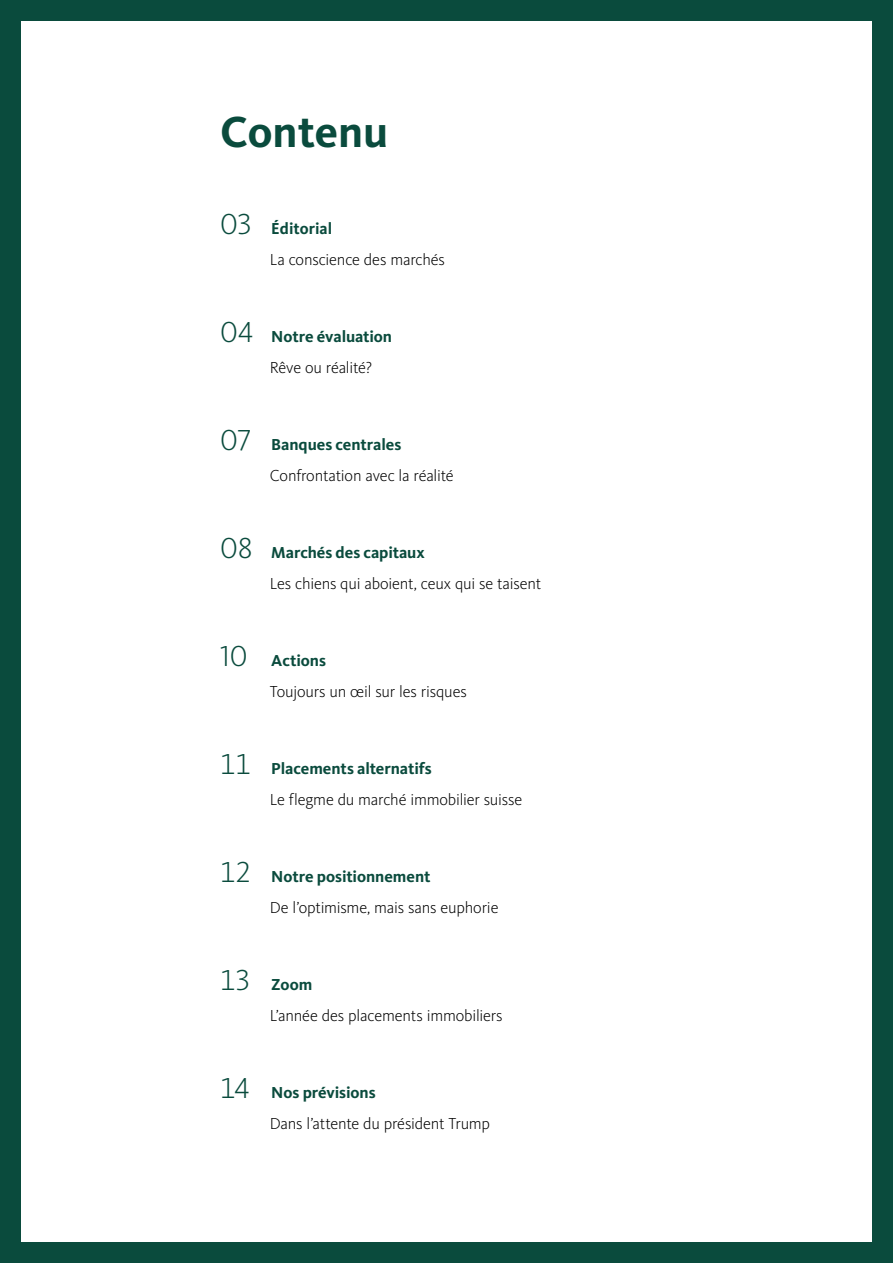
<style>
.page{position:relative;width:893px;height:1263px;background:#0a4b3d}
.page>*{position:absolute;margin:0;border:0;box-sizing:border-box;transform-origin:0 0}
.t1{font:700 45px "Migrosbank Kievit";color:#0a4b3d}
.t2{font:300 16.5px/31px "Migrosbank Kievit";letter-spacing:-.015em;color:#000}
.t3{font:700 16.5px/31px "Migrosbank Kievit";letter-spacing:-.01em;color:#0a4b3d}
.s1{font-size:30px;color:#0a4b3d}
.s2{font-weight:700;color:#0a4b3d}
.s3{font-weight:300;font-size:30px}
.s4{font-weight:300;color:#000}
</style>
<div class="page">
<div style="left:21px;top:21px;width:851px;height:1221px;background:#fff"></div>
<h1 class="t1" style="left:220px;top:105px;width:170px">Contenu</h1>
<p class="t2" style="left:270px;top:213px;width:177px;text-indent:-50px"><span class="s1">03</span> <span class="s2">Éditorial<br></span>La conscience des marchés</p>
<p class="t3" style="left:270px;top:321px;width:124px;text-indent:-50px"><span class="s3">04</span> Notre évaluation<br><span class="s4">Rêve ou réalité?</span></p>
<p class="t2" style="left:270px;top:429px;width:185px;text-indent:-49px"><span class="s1">07</span> <span class="s2">Banques centrales<br></span>Confrontation avec la réalité</p>
<p class="t2" style="left:270px;top:537px;width:273px;text-indent:-49px"><span class="s1">08</span> <span class="s2">Marchés des capitaux<br></span>Les chiens qui aboient, ceux qui se taisent</p>
<p class="t2" style="left:270px;top:645px;width:199px;text-indent:-50px"><span class="s1">10</span> <span class="s2">Actions<br></span>Toujours un œil sur les risques</p>
<p class="t2" style="left:270px;top:753px;width:254px;text-indent:-49px"><span class="s1">11</span> <span class="s2">Placements alternatifs<br></span>Le flegme du marché immobilier suisse</p>
<p class="t2" style="left:270px;top:861px;width:230px;text-indent:-50px"><span class="s1">12</span> <span class="s2">Notre positionnement<br></span>De l’optimisme, mais sans euphorie</p>
<p class="t2" style="left:270px;top:969px;width:234px;text-indent:-50px"><span class="s1">13</span> <span class="s2">Zoom<br></span>L’année des placements immobiliers</p>
<p class="t2" style="left:270px;top:1077px;width:222px;text-indent:-49px"><span class="s1">14</span> <span class="s2">Nos prévisions<br></span>Dans l’attente du président Trump</p>
</div>
